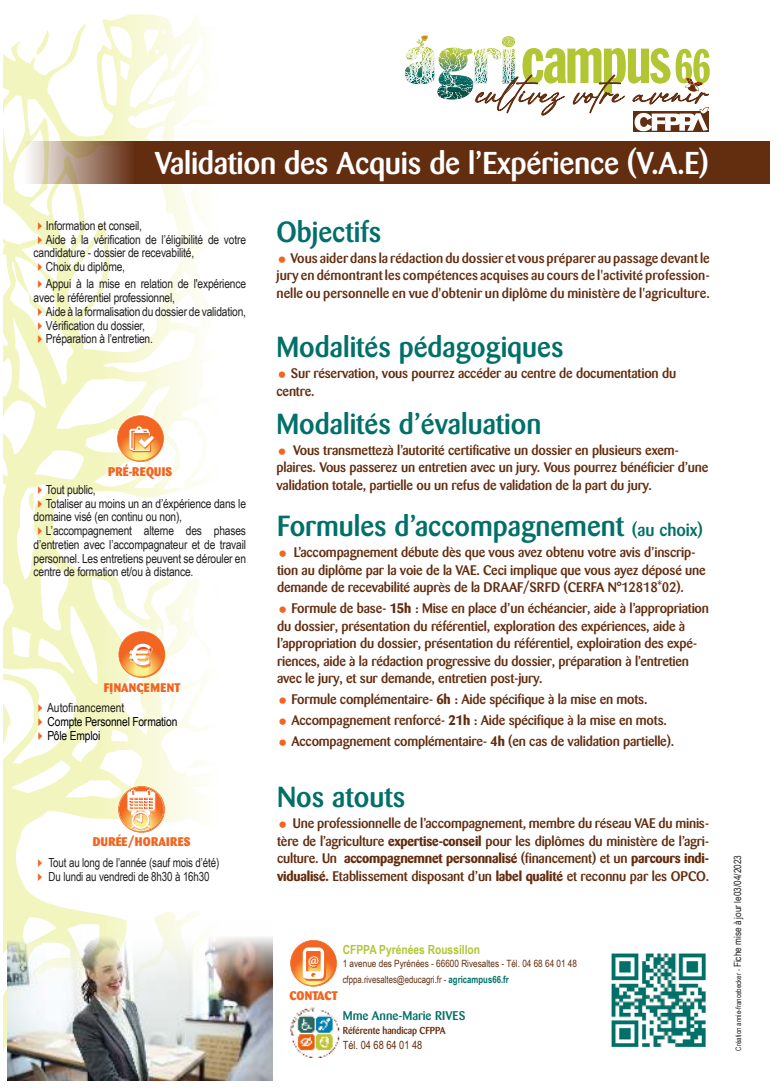
<style>
.page{position:relative;width:780px;height:1088px;background:#fff}
.page>*{position:absolute;margin:0;border:0;box-sizing:border-box;transform-origin:0 0}
.t1{font:500 31.25px "Barmeno";letter-spacing:-.01em;color:#fff}
.t2{font:500 28.75px "Barmeno";color:#007068}
.t3{font:600 14.62px "Myriad Pro";color:#fff}
.t4{font:500 13.75px/17.5px "Barmeno";letter-spacing:-.015em;color:#632d10}
.t5{font:12.5px/13.8px "Arial Narrow";letter-spacing:-.015em;color:#221f1f}
.t6{font:12.5px "Arial Narrow";letter-spacing:-.015em;color:#221f1f;scale:.95 1}
.t7{font:12.5px "Arial Narrow";letter-spacing:-.01em;color:#000}
.t8{font:700 12.5px "Arial Narrow";color:#b2c634}
.t9{font:500 12.5px "Barmeno";color:#007068}
.t10{font:800 12.38px "Barmeno";letter-spacing:.02em;color:#f16521}
.t11{font:800 12.38px "Barmeno";color:#f16521}
.t12{font:11.25px "Arial Narrow";color:#632d10}
.t13{font:10px/15.5px "Arial Narrow";color:#632d10}
.t14{font:500 10px "Barmeno";letter-spacing:-.01em;color:#632d10;scale:.96 1}
.t15{font:7.5px "Arial Narrow";color:#221f1f}
.s1{color:#f16521}
.s2{font-size:17.5px}
.s3{font-weight:700}
.s4{font-weight:700;color:#007068}
.s5{font-size:10px}
</style>
<div class="page">
<svg style="left:4px;top:14px;width:196px;height:1059px"></svg>
<svg style="left:11px;top:141px;width:758px;height:43px;background:#703f24"></svg>
<div style="left:632px;top:111px;width:76px;height:21px;background:#632d10"></div>
<svg style="left:404px;top:35px;width:305px;height:96px"></svg>
<svg style="left:117px;top:415px;width:47px;height:47px;background:#f5ab72"></svg>
<svg style="left:118px;top:786px;width:47px;height:47px"></svg>
<svg style="left:118px;top:631px;width:47px;height:47px"></svg>
<img style="left:290px;top:1007px;width:50px;height:50px">
<svg style="left:290px;top:940px;width:47px;height:46px"></svg>
<img style="left:611px;top:953px;width:95px;height:95px">
<img style="left:8px;top:921px;width:264px;height:159px">
<h1 class="t1" style="left:155px;top:147px;width:555px">Validation des Acquis de l’Expérience (V.A.E)</h1>
<p class="t5" style="left:34px;top:220px;width:110px"><span class="s1">✔</span>Information et conseil,</p>
<p class="t5" style="left:34px;top:232px;width:214px"><span class="s1">✔</span>Aide à la vérification de l’éligibilité de votre candidature - dossier de recevabilité,</p>
<p class="t5" style="left:34px;top:261px;width:93px"><span class="s1">✔</span>Choix du diplôme,</p>
<p class="t5" style="left:34px;top:278px;width:214px"><span class="s1">✔</span>Appui à la mise en relation de l'expérience avec le référentiel professionnel,</p>
<p class="t5" style="left:34px;top:306px;width:214px"><span class="s1">✔</span>Aide à la formalisation du dossier de validation,</p>
<p class="t5" style="left:34px;top:318px;width:113px"><span class="s1">✔</span>Vérification du dossier,</p>
<p class="t5" style="left:34px;top:333px;width:121px"><span class="s1">✔</span>Préparation à l’entretien.</p>
<p class="t10" style="left:108px;top:464px;width:66px">PRÉ-REQUIS</p>
<p class="t5" style="left:34px;top:484px;width:64px"><span class="s1">✔</span>Tout public,</p>
<p class="t5" style="left:34px;top:497px;width:214px"><span class="s1">✔</span>Totaliser au moins un an d’éxpérience dans le domaine visé (en continu ou non),</p>
<p class="t5" style="left:34px;top:525px;width:214px;text-align:justify"><span class="s1">✔</span>L’accompagnement alterne des phases d’entretien avec l’accompagnateur et de travail personnel. Les entretiens peuvent se dérouler en centre de formation et/ou à distance.</p>
<p class="t10" style="left:104px;top:680px;width:78px">FINANCEMENT</p>
<p class="t5" style="left:34px;top:700px;width:92px"><span class="s1">✔</span>Autofinancement</p>
<p class="t7" style="left:34px;top:717px;width:145px"><span class="s1">✔</span>Compte Personnel Formation</p>
<p class="t7" style="left:34px;top:730px;width:68px"><span class="s1">✔</span>Pôle Emploi</p>
<p class="t10" style="left:77px;top:834px;width:115px">IS DURÉE/HORAIRES</p>
<p class="t6" style="left:34px;top:858px;width:197px"><span class="s1">✔</span> Tout au long de l’année (sauf mois d’été)</p>
<p class="t6" style="left:34px;top:872px;width:187px"><span class="s1">✔</span> Du lundi au vendredi de 8h30 à 16h30</p>
<h2 class="t2" style="left:276px;top:217px;width:106px">Objectifs</h2>
<p class="t4" style="left:276px;top:250px;width:434px;text-align:justify;text-indent:14px">Vous aider dans la rédaction du dossier et vous préparer au passage devant le jury en démontrant les compétences acquises au cours de l'activité profession&shy;nelle ou personnelle en vue d'obtenir un diplôme du ministère de l'agriculture.</p>
<h2 class="t2" style="left:276px;top:332px;width:288px">Modalités pédagogiques</h2>
<p class="t4" style="left:276px;top:365px;width:401px;text-indent:14px">Sur réservation, vous pourrez accéder au centre de documentation du centre.</p>
<h2 class="t2" style="left:276px;top:409px;width:266px">Modalités d’évaluation</h2>
<p class="t4" style="left:276px;top:442px;width:433px;text-indent:17px">Vous transmettezà l’autorité certificative un dossier en plusieurs exem&shy;plaires. Vous passerez un entretien avec un jury. Vous pourrez bénéficier d’une validation totale, partielle ou un refus de validation de la part du jury.</p>
<h2 class="t2" style="left:277px;top:511px;width:427px">Formules d’accompagnement <span class="s2">(au choix)</span></h2>
<p class="t4" style="left:277px;top:544px;width:430px;text-indent:17px">L’accompagnement débute dès que vous avez obtenu votre avis d’inscrip&shy;tion au diplôme par la voie de la VAE. Ceci implique que vous ayez déposé une demande de recevabilité auprès de la DRAAF/SRFD (CERFA N°12818*02).</p>
<p class="t4" style="left:277px;top:600px;width:433px;text-indent:14px">Formule de base- <span class="s3">15h</span> : Mise en place d’un échéancier, aide à l’appropriation du dossier, présentation du référentiel, exploration des expériences, aide à l’appropriation du dossier, présentation du référentiel, exploiration des expé&shy;riences, aide à la rédaction progressive du dossier, préparation à l’entretien avec le jury, et sur demande, entretien post-jury.</p>
<p class="t4" style="left:291px;top:689px;width:384px;line-height:21px">Formule complémentaire- <span class="s3">6h</span> : Aide spécifique à la mise en mots.<br>Accompagnement renforcé- <span class="s3">21h</span> : Aide spécifique à la mise en mots.<br>Accompagnement complémentaire- <span class="s3">4h</span> (en cas de validation partielle).</p>
<h2 class="t2" style="left:277px;top:782px;width:130px">Nos atouts</h2>
<p class="t4" style="left:277px;top:815px;width:433px;text-align:justify;text-indent:16px">Une professionnelle de l’accompagnement, membre du réseau VAE du minis&shy;tère de l’agriculture <span class="s3">expertise-conseil</span> pour les diplômes du ministère de l’agri&shy;culture. Un <span class="s3">accompagnemnet personnalisé</span> (financement) et un <span class="s3">parcours indi&shy;vidualisé.</span> Etablissement disposant d’un <span class="s3">label qualité</span> et reconnu par les OPCO.</p>
<p class="t3" style="left:308px;top:954px;width:13px">@</p>
<p class="t8" style="left:343px;top:944px;width:139px">CFPPA Pyrénées Roussillon</p>
<p class="t13" style="left:343px;top:957px;width:236px">1 avenue des Pyrénées - 66600 Rivesaltes - Tél. 04 68 64 01 48 cfppa.rivesaltes@educagri.fr - <span class="s4">agricampus66.fr</span></p>
<p class="t11" style="left:289px;top:988px;width:50px">CONTACT</p>
<p class="t9" style="left:343px;top:1009px;width:124px">Mme Anne-Marie RIVES</p>
<p class="t14" style="left:343px;top:1025px;width:109px">Référente handicap CFPPA</p>
<p class="t12" style="left:343px;top:1041px;width:81px">Tél. 04 68 64 01 48</p>
<p class="t15" style="left:735px;top:1051px;width:197px;rotate:-90deg">Création annie-francebecker - <span class="s5">Fiche mise à jour le03/04/2023</span></p>
</div>
